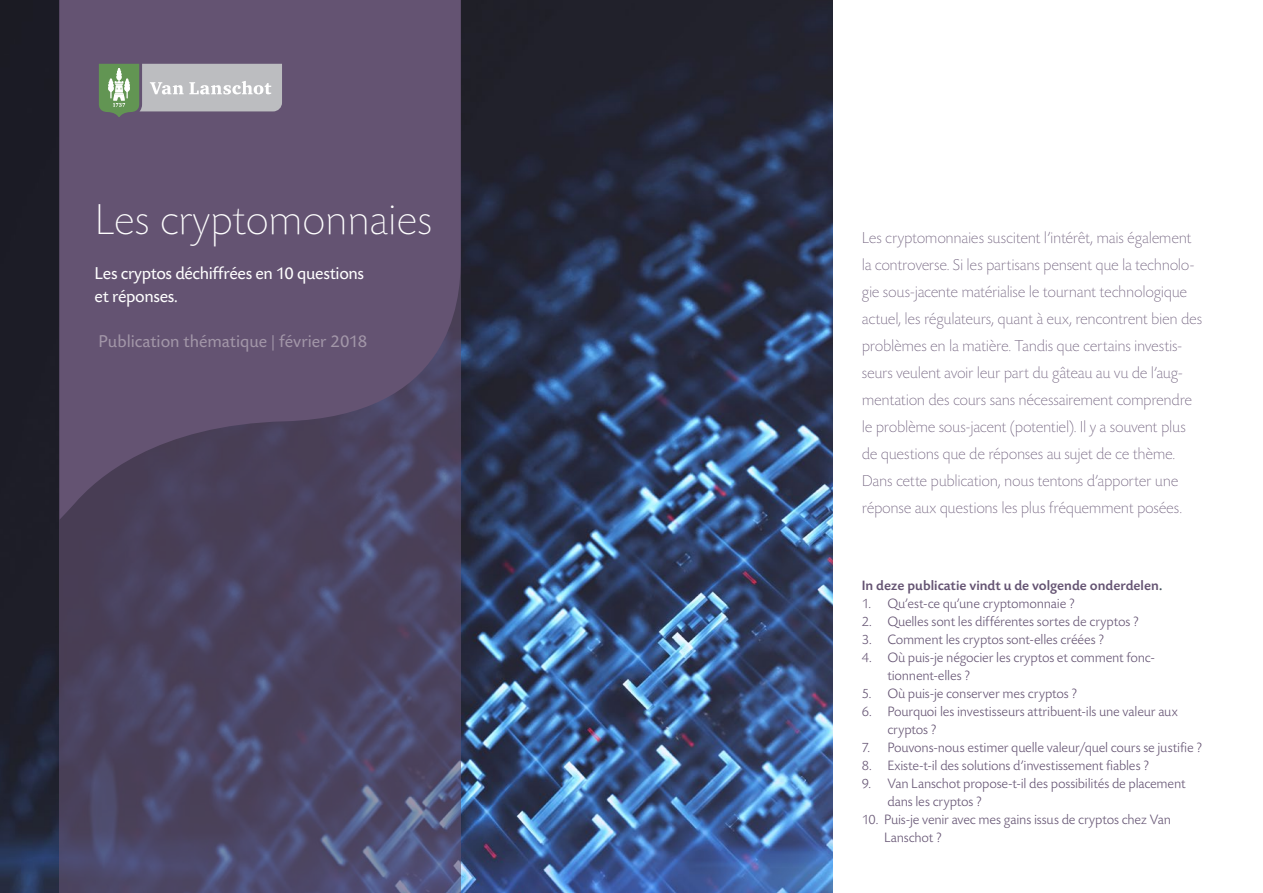
<style>
.page{position:relative;width:1263px;height:893px;background:#fff}
.page>*{position:absolute;margin:0;border:0;box-sizing:border-box;transform-origin:0 0}
.t1{font:200 45px "Today Sans BEFOP";letter-spacing:-.01em;color:#fff}
.t2{font:18px/22.5px "Today Sans BEFOP";letter-spacing:-.02em;color:#fff}
.t3{font:18px "Today Sans BEFOP";color:#a296a8}
.t4{font:200 16.5px/27px "Today Sans BEFOP";letter-spacing:-.02em;color:#645372}
.t5{font:300 14.25px/18px "Today Sans BEFOP";letter-spacing:-.015em;color:#645372}
.t6{font:500 14.25px "Today Sans BEFOP";color:#645372}
.s1{color:#45555f}
</style>
<div class="page">
<img style="left:0;top:0;width:832px;height:893px">
<svg style="left:60px;top:520px;width:401px;height:373px;background:#4b4664"></svg>
<svg style="left:60px;top:0;width:401px;height:520px;background:#5e4f6e"></svg>
<svg style="left:99px;top:64px;width:183px;height:53px;background:#a9b0ab"></svg>
<h1 class="t1" style="left:95px;top:196px;width:339px">Les cryptomonnaies</h1>
<p class="t2" style="left:95px;top:263px;width:271px">Les cryptos déchiffrées en 10 questions et réponses.</p>
<p class="t3" style="left:99px;top:331px;width:270px">Publication thématique | février 2018</p>
<p class="t4" style="left:862px;top:225px;width:342px">Les cryptomonnaies suscitent l’intérêt, mais également la controverse. Si les partisans pensent que la technolo&shy;gie sous-jacente matérialise le tournant technologique actuel, les régulateurs, quant à eux, rencontrent bien des problèmes en la matière. Tandis que certains investis&shy;seurs veulent avoir leur part du gâteau au vu de l’aug&shy;mentation des cours sans nécessairement comprendre le problème sous-jacent (potentiel). Il y a souvent plus de questions que de réponses au sujet de ce thème.<br>Dans cette publication, nous tentons d’apporter une réponse aux questions les plus fréquemment posées.</p>
<p class="t6" style="left:862px;top:578px;width:302px">In deze publicatie vindt u de volgende onderdelen<span class="s1">.</span></p>
<p class="t5" style="left:862px;top:595px;width:214px">1. Qu’est-ce qu’une cryptomonnaie ?</p>
<p class="t5" style="left:862px;top:613px;width:278px">2. Quelles sont les différentes sortes de cryptos ?</p>
<p class="t5" style="left:862px;top:631px;width:244px">3. Comment les cryptos sont-elles créées ?</p>
<p class="t5" style="left:887px;top:649px;width:269px;text-indent:-26px">4. Où puis-je négocier les cryptos et comment fonc&shy;tionnent-elles ?</p>
<p class="t5" style="left:862px;top:685px;width:217px">5. Où puis-je conserver mes cryptos ?</p>
<p class="t5" style="left:887px;top:703px;width:292px;text-indent:-26px">6. Pourquoi les investisseurs attribuent-ils une valeur aux cryptos ?</p>
<p class="t5" style="left:862px;top:739px;width:342px">7. Pouvons-nous estimer quelle valeur/quel cours se justifie ?</p>
<p class="t5" style="left:862px;top:757px;width:289px">8. Existe-t-il des solutions d’investissement fiables ?</p>
<p class="t5" style="left:887px;top:775px;width:300px;text-indent:-26px">9. Van Lanschot propose-t-il des possibilités de placement dans les cryptos ?</p>
<p class="t5" style="left:884px;top:811px;width:288px;text-indent:-22px">10. Puis-je venir avec mes gains issus de cryptos chez Van<br>Lanschot ?</p>
</div>
